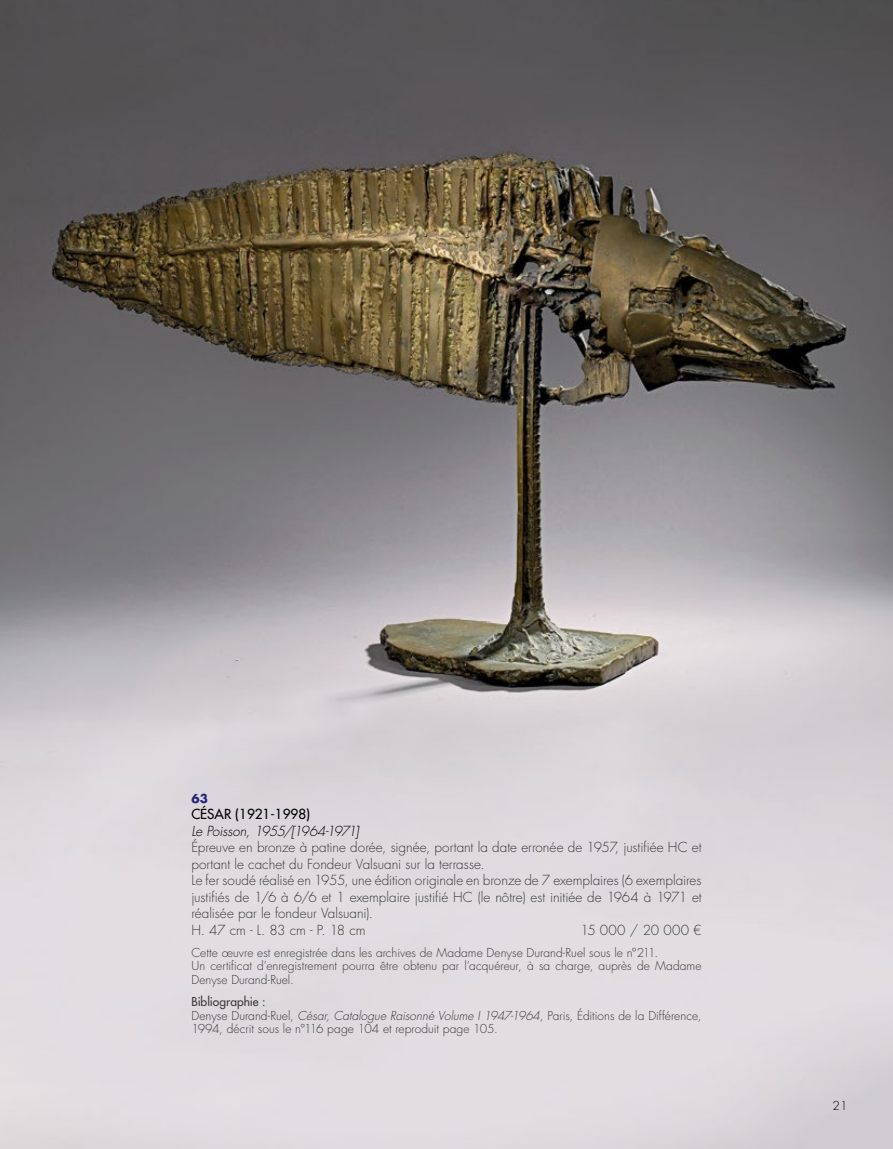
<style>
.page{position:relative;width:893px;height:1149px;background:#fff}
.page>*{position:absolute;margin:0;border:0;box-sizing:border-box;transform-origin:0 0}
.t1{font:300 13.5px/16.5px "Futura Std";letter-spacing:-.005em;color:#383937}
.t2{font:italic 300 13.5px "Futura Std";letter-spacing:-.035em;color:#000}
.t3{font:500 13.5px "Futura Std";color:#000}
.t4{font:300 13.5px "Futura Std";letter-spacing:.02em;color:#383937}
.t5{font:300 12px/13.5px "Futura Std";letter-spacing:.005em;color:#383937}
.t6{font:300 12px "Futura Std";color:#000}
.t7{font:700 12px "Futura Std";color:#232678}
.s1{font-weight:500}
.s2{font-style:italic}
</style>
<div class="page">
<img style="left:0;top:0;width:893px;height:1148px">
<p class="t7" style="left:191px;top:790px;width:18px">63</p>
<p class="t3" style="left:191px;top:805px;width:120px">CÉSAR (1921-1998)</p>
<p class="t2" style="left:191px;top:822px;width:169px">Le Poisson, 1955/[1964-1971]</p>
<p class="t1" style="left:191px;top:839px;width:512px">Épreuve en bronze à patine dorée, signée, portant la date erronée de 1957, justifiée HC et portant le cachet du Fondeur Valsuani sur la terrasse.<br>Le fer soudé réalisé en 1955, une édition originale en bronze de 7 exemplaires (6 exemplaires justifiés de 1/6 à 6/6 et 1 exemplaire justifié HC (le nôtre) est initiée de 1964 à 1971 et réalisée par le fondeur Valsuani).<br>H. 47 cm - L. 83 cm - P. 18 cm</p>
<p class="t4" style="left:580px;top:921px;width:123px">15 000 / 20 000 €</p>
<p class="t5" style="left:191px;top:945px;width:512px">Cette œuvre est enregistrée dans les archives de Madame Denyse Durand-Ruel sous le n°211.<br>Un certificat d’enregistrement pourra être obtenu par l’acquéreur, à sa charge, auprès de Madame<br>Denyse Durand-Ruel.</p>
<p class="t5" style="left:191px;top:994px;width:512px"><span class="s1">Bibliographie :<br></span>Denyse Durand-Ruel, <span class="s2">César, Catalogue Raisonné Volume I 1947-1964</span>, Paris, Éditions de la Différence,<br>1994, décrit sous le n°116 page 104 et reproduit page 105.</p>
<p class="t6" style="left:833px;top:1097px;width:16px">21</p>
</div>
